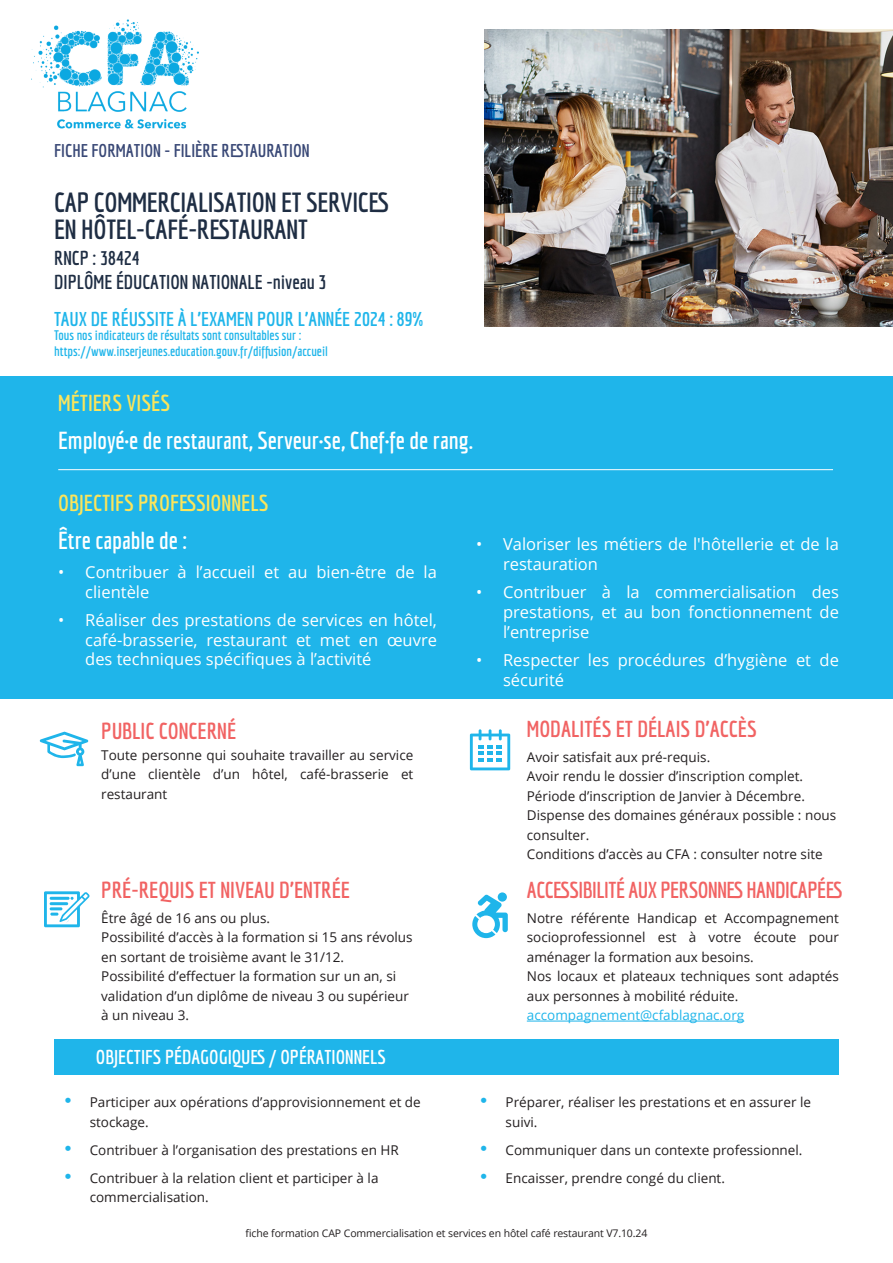
<style>
.page{position:relative;width:893px;height:1263px;background:#fff}
.page>*{position:absolute;margin:0;border:0;box-sizing:border-box;transform-origin:0 0}
.t1{font:700 27px "Economica";letter-spacing:-.01em;color:#1e2d43}
.t2{font:700 24px "Economica";color:#fff}
.t3{font:700 22.5px "Economica";color:#f16363}
.t4{font:700 22.5px "Economica";letter-spacing:-.02em;color:#f16363}
.t5{font:700 22.5px "Economica";color:#fbe55b}
.t6{font:700 19.5px "Economica";color:#1e2d43}
.t7{font:700 19.5px "Economica";color:#1fb5ea}
.t8{font:700 19.5px "Economica";color:#fff}
.t9{font:700 18px "Economica";color:#394876}
.t10{font:16.5px/19.8px "Open Sans";color:#fff}
.t11{font:13.5px/19.5px "Open Sans";color:#231f20}
.t12{font:700 13.5px "Economica";color:#1fb5ea}
.t13{font:13.5px "Open Sans";color:#1fb5ea}
.t14{font:10.5px "Open Sans";letter-spacing:-.01em;color:#231f20}
.s1{font-family:"Futura";font-weight:700;font-size:18px;color:#1fb5ea}
</style>
<div class="page">
<img style="left:485px;top:30px;width:408px;height:297px">
<div style="left:0;top:376px;width:893px;height:323px;background:#1fb5ea"></div>
<div style="left:54px;top:1039px;width:785px;height:36px;background:#1fb5ea"></div>
<img style="left:32px;top:19px;width:167px;height:110px">
<svg style="left:40px;top:732px;width:48px;height:34px"></svg>
<svg style="left:470px;top:729px;width:40px;height:41px"></svg>
<svg style="left:472px;top:894px;width:36px;height:44px"></svg>
<svg style="left:44px;top:891px;width:46px;height:36px"></svg>
<hr style="left:58px;top:469px;width:775px;height:1px;background:#fff">
<hr style="left:527px;top:1021px;width:217px;height:1px;background:#1fb5ea">
<p class="t9" style="left:54px;top:140px;width:257px">FICHE FORMATION - FILIÈRE RESTAURATION</p>
<p class="t1" style="left:54px;top:187px;width:336px">CAP COMMERCIALISATION ET SERVICES</p>
<p class="t1" style="left:54px;top:214px;width:255px">EN HÔTEL-CAFÉ-RESTAURANT</p>
<p class="t6" style="left:54px;top:247px;width:87px">RNCP : 38424</p>
<p class="t6" style="left:54px;top:270px;width:274px">DIPLÔME ÉDUCATION NATIONALE -niveau 3</p>
<p class="t7" style="left:54px;top:308px;width:371px">TAUX DE RÉUSSITE À L’EXAMEN POUR L’ANNÉE 2024 : 89%</p>
<p class="t12" style="left:54px;top:327px;width:249px">Tous nos indicateurs de résultats sont consultables sur :</p>
<p class="t12" style="left:54px;top:344px;width:275px">https://www.inserjeunes.education.gouv.fr/diffusion/accueil</p>
<p class="t5" style="left:58px;top:390px;width:113px">MÉTIERS VISÉS</p>
<p class="t2" style="left:58px;top:427px;width:416px">Employé·e de restaurant, Serveur·se, Chef·fe de rang.</p>
<p class="t5" style="left:58px;top:490px;width:212px">OBJECTIFS PROFESSIONNELS</p>
<p class="t2" style="left:58px;top:527px;width:130px">Être capable de :</p>
<p class="t10" style="left:85px;top:561px;width:353px;text-indent:-27px">• Contribuer à l’accueil et au bien-être de la clientèle</p>
<p class="t10" style="left:85px;top:609px;width:353px;text-align:justify;text-indent:-27px">• Réaliser des prestations de services en hôtel, café-brasserie, restaurant et met en œuvre des techniques spécifiques à l’activité</p>
<p class="t10" style="left:503px;top:534px;width:337px;text-indent:-27px">• Valoriser les métiers de l'hôtellerie et de la restauration</p>
<p class="t10" style="left:503px;top:582px;width:337px;text-align:justify;text-indent:-27px">• Contribuer à la commercialisation des prestations, et au bon fonctionnement de l’entreprise</p>
<p class="t10" style="left:503px;top:650px;width:337px;text-indent:-27px">• Respecter les procédures d’hygiène et de sécurité</p>
<p class="t3" style="left:101px;top:717px;width:136px">PUBLIC CONCERNÉ</p>
<p class="t3" style="left:527px;top:716px;width:231px">MODALITÉS ET DÉLAIS D’ACCÈS</p>
<p class="t11" style="left:101px;top:745px;width:314px;text-align:justify">Toute personne qui souhaite travailler au service d’une clientèle d’un hôtel, café-brasserie et restaurant</p>
<p class="t11" style="left:527px;top:747px;width:185px">Avoir satisfait aux pré-requis.</p>
<p class="t11" style="left:527px;top:766px;width:278px">Avoir rendu le dossier d’inscription complet.</p>
<p class="t11" style="left:527px;top:786px;width:280px">Période d’inscription de Janvier à Décembre.</p>
<p class="t11" style="left:527px;top:805px;width:311px">Dispense des domaines généraux possible : nous consulter.</p>
<p class="t11" style="left:527px;top:844px;width:297px">Conditions d’accès au CFA : consulter notre site</p>
<p class="t3" style="left:101px;top:877px;width:250px">PRÉ-REQUIS ET NIVEAU D’ENTRÉE</p>
<p class="t4" style="left:527px;top:877px;width:317px">ACCESSIBILITÉ AUX PERSONNES HANDICAPÉES</p>
<p class="t11" style="left:101px;top:907px;width:170px">Être âgé de 16 ans ou plus.</p>
<p class="t11" style="left:101px;top:927px;width:313px">Possibilité d’accès à la formation si 15 ans révolus en sortant de troisième avant le 31/12.</p>
<p class="t11" style="left:101px;top:966px;width:309px">Possibilité d’effectuer la formation sur un an, si validation d’un diplôme de niveau 3 ou supérieur à un niveau 3.</p>
<p class="t8" style="left:96px;top:1046px;width:291px">OBJECTIFS PÉDAGOGIQUES / OPÉRATIONNELS</p>
<p class="t11" style="left:90px;top:1092px;width:333px;text-indent:-27px"><span class="s1">•</span> Participer aux opérations d’approvisionnement et de stockage.</p>
<p class="t11" style="left:63px;top:1140px;width:338px"><span class="s1">•</span> Contribuer à l’organisation des prestations en HR</p>
<p class="t11" style="left:90px;top:1168px;width:290px;text-indent:-27px"><span class="s1">•</span> Contribuer à la relation client et participer à la commercialisation.</p>
<p class="t11" style="left:527px;top:907px;width:314px;text-align:justify">Notre référente Handicap et Accompagnement socioprofessionnel est à votre écoute pour aménager la formation aux besoins.</p>
<p class="t11" style="left:527px;top:966px;width:314px">Nos locaux et plateaux techniques sont adaptés aux personnes à mobilité réduite.</p>
<p class="t13" style="left:527px;top:1006px;width:219px">accompagnement@cfablagnac.org</p>
<p class="t11" style="left:506px;top:1092px;width:307px;text-indent:-27px"><span class="s1">•</span> Préparer, réaliser les prestations et en assurer le suivi.</p>
<p class="t11" style="left:479px;top:1140px;width:325px"><span class="s1">•</span> Communiquer dans un contexte professionnel.</p>
<p class="t11" style="left:479px;top:1168px;width:248px"><span class="s1">•</span> Encaisser, prendre congé du client.</p>
<p class="t14" style="left:246px;top:1225px;width:403px">fiche formation CAP Commercialisation et services en hôtel café restaurant V7.10.24</p>
</div>
